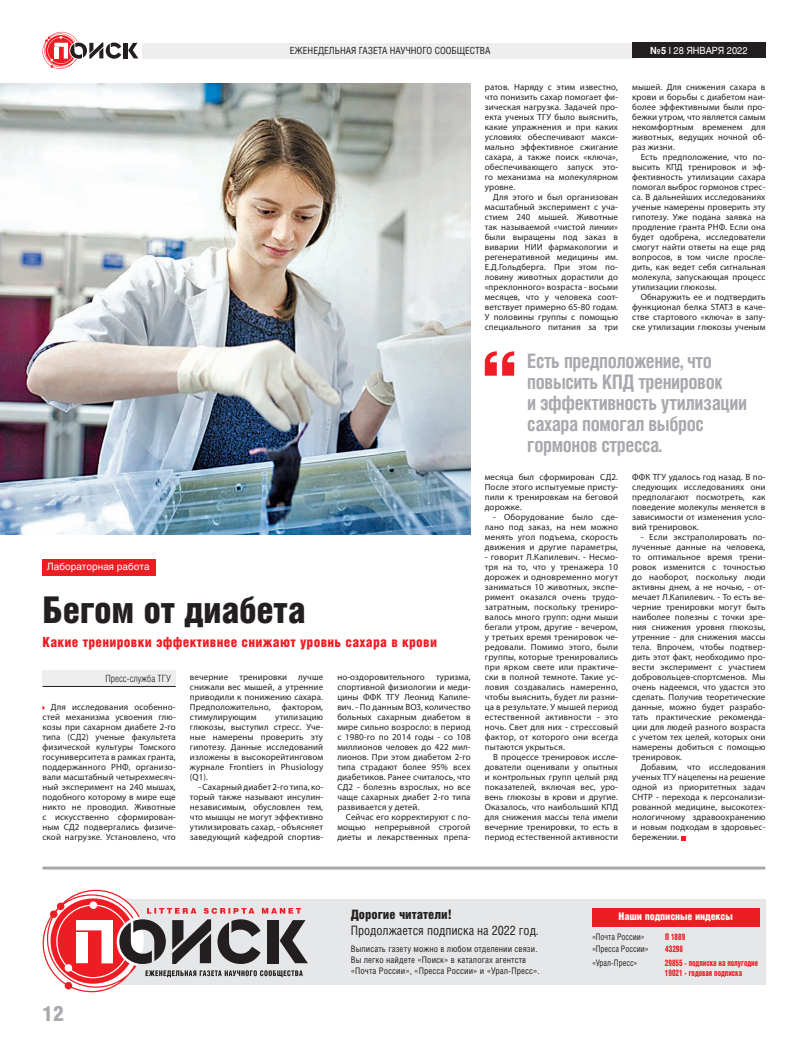
<style>
.page{position:relative;width:808px;height:1049px;background:#fff}
.page>*{position:absolute;margin:0;border:0;box-sizing:border-box;transform-origin:0 0}
.t1{font:37px "Helios Cond Black C";letter-spacing:-.01em;color:#231f20}
.t2{font:21.1px "Helios Cond Black C";color:#a8a9ad}
.t3{font:700 20px/21px "Helios Cond C";letter-spacing:-.02em;color:#a8a9ad;scale:.96 1}
.t4{font:14px "Helios Cond Black C";letter-spacing:.02em;color:#ee1d23}
.t5{font:13px "Helios Cond C";color:#231f20}
.t6{font:13px "Helios Cond Black C";color:#231f20}
.t7{font:10.5px "Helios Cond Black C";letter-spacing:-.01em;color:#fff}
.t8{font:10px "Helios C";color:#fff}
.t9{font:10px "Helios Cond Light C";color:#231f20}
.t10{font:9.8px "Helios Cond C";color:#231f20}
.t11{font:9.8px "Helios C";color:#fff;scale:.93 1}
.t12{font:9px/10px "Myriad Pro";letter-spacing:.01em;color:#231f20;text-align:justify}
.t13{font:9px/11px "Helios Cond C";letter-spacing:.01em;color:#231f20}
.t14{font:9px/10px "Helios Cond Black C";color:#ee1d23;scale:.79 1}
.t15{font:9px "Helios Cond C";letter-spacing:.01em;color:#231f20;scale:.92 1}
.s1{font-weight:700}
</style>
<div class="page">
<hr style="left:124px;top:43px;width:4px;height:15px;background:#231f20">
<svg style="left:128px;top:43px;width:10px;height:15px"></svg>
<svg style="left:43px;top:32px;width:78px;height:37px"></svg>
<div style="left:142px;top:43px;width:496px;height:16px;background:#eeeeef"></div>
<div style="left:632px;top:43px;width:133px;height:15px;background:#231f20"></div>
<hr style="left:43px;top:866px;width:722px;height:3px;background:#a8a9ad">
<div style="left:91px;top:899px;width:674px;height:85px;background:#e6e7e9"></div>
<svg style="left:43px;top:890px;width:265px;height:102px"></svg>
<div style="left:592px;top:908px;width:168px;height:18px;background:#ee1d23"></div>
<div style="left:43px;top:559px;width:113px;height:16px;background:#ee1d23"></div>
<div style="left:43px;top:670px;width:133px;height:16px;background:#eeeeef"></div>
<hr style="left:43px;top:686px;width:133px;height:1px;background:#231f20">
<svg style="left:681px;top:836px;width:5px;height:4px"></svg>
<svg style="left:485px;top:351px;width:29px;height:25px"></svg>
<img style="left:0;top:84px;width:471px;height:450px">
<p class="t10" style="left:290px;top:45px;width:202px">ЕЖЕНЕДЕЛЬНАЯ ГАЗЕТА НАУЧНОГО СООБЩЕСТВА</p>
<p class="t11" style="left:650px;top:44px;width:106px"><span class="s1">№5</span> I 28 ЯНВАРЯ 2022</p>
<p class="t12" style="left:485px;top:83px;width:135px">ратов. Наряду с этим известно, что понизить сахар помогает фи&shy;зическая нагрузка. Задачей про&shy;екта ученых ТГУ было выяснить, какие упражнения и при каких условиях обеспечивают макси&shy;мально эффективное сжигание сахара, а также поиск «ключа», обеспечивающего запуск это&shy;го механизма на молекулярном уровне.</p>
<p class="t12" style="left:485px;top:193px;width:135px;text-indent:9px">Для этого и был организован масштабный эксперимент с уча&shy;стием 240 мышей. Животные так называемой «чистой линии» были выращены под заказ в виварии НИИ фармакологии и регенеративной медицины им.<br>Е.Д.Гольдберга. При этом по&shy;ловину животных дорастили до «преклонного» возраста - восьми месяцев, что у человека соот&shy;ветствует примерно 65-80 годам.<br>У половины группы с помощью специального питания за три</p>
<p class="t12" style="left:632px;top:83px;width:135px">мышей. Для снижения сахара в крови и борьбы с диабетом наи&shy;более эффективными были про&shy;бежки утром, что является самым некомфортным временем для животных, ведущих ночной об&shy;раз жизни.</p>
<p class="t12" style="left:632px;top:153px;width:135px;text-indent:9px">Есть предположение, что по&shy;высить КПД тренировок и эф&shy;фективность утилизации сахара помогал выброс гормонов стрес&shy;са. В дальнейших исследованиях ученые намерены проверить эту гипотезу. Уже подана заявка на продление гранта РНФ. Если она будет одобрена, исследователи смогут найти ответы на еще ряд вопросов, в том числе просле&shy;дить, как ведет себя сигнальная молекула, запускающая процесс утилизации глюкозы.</p>
<p class="t12" style="left:632px;top:293px;width:135px;text-indent:9px">Обнаружить ее и подтвердить функционал белка STAT3 в каче&shy;стве стартового «ключа» в запу&shy;ске утилизации глюкозы ученым</p>
<p class="t8" style="left:47px;top:560px;width:104px">Лабораторная работа</p>
<h1 class="t1" style="left:43px;top:588px;width:265px">Бегом от диабета</h1>
<h3 class="t4" style="left:43px;top:634px;width:396px">Какие тренировки эффективнее снижают уровнь сахара в крови</h3>
<p class="t9" style="left:106px;top:673px;width:67px">Пресс-служба ТГУ</p>
<p class="t12" style="left:43px;top:703px;width:135px;text-indent:8px">Для исследования особенно&shy;стей механизма усвоения глю&shy;козы при сахарном диабете 2-го типа (СД2) ученые факультета физической культуры Томского госуниверситета в рамках гранта, поддержанного РНФ, организо&shy;вали масштабный четырехмесяч&shy;ный эксперимент на 240 мышах, подобного которому в мире еще никто не проводил. Животные с искусственно сформирован&shy;ным СД2 подвергались физиче&shy;ской нагрузке. Установлено, что</p>
<p class="t12" style="left:190px;top:673px;width:135px">вечерние тренировки лучше снижали вес мышей, а утренние приводили к понижению сахара.<br>Предположительно, фактором, стимулирующим</p>
<p class="t12" style="left:190px;top:713px;width:135px;text-indent:85px">утилизацию глюкозы, выступил стресс. Уче&shy;ные намерены проверить эту гипотезу. Данные исследований изложены в высокорейтинговом журнале Frontiers in Phusiology (Q1).</p>
<p class="t12" style="left:190px;top:783px;width:135px;text-indent:9px">- Сахарный диабет 2-го типа, ко&shy;торый также называют инсулин&shy;независимым, обусловлен тем, что мышцы не могут эффективно утилизировать сахар, - объясняет заведующий кафедрой спортив-</p>
<p class="t12" style="left:337px;top:673px;width:135px">но-оздоровительного туризма, спортивной физиологии и меди&shy;цины ФФК ТГУ Леонид Капиле&shy;вич. - По данным ВОЗ, количество больных сахарным диабетом в мире сильно возросло: в период с 1980-го по 2014 годы - со 108 миллионов человек до 422 мил&shy;лионов. При этом диабетом 2-го типа страдают более 95% всех диабетиков. Ранее считалось, что СД2 - болезнь взрослых, но все чаще сахарных диабет 2-го типа развивается у детей.</p>
<p class="t12" style="left:337px;top:813px;width:135px;text-indent:9px">Сейчас его корректируют с по&shy;мощью непрерывной строгой диеты и лекарственных препа-</p>
<h3 class="t3" style="left:527px;top:350px;width:230px">Есть предположение, что повысить КПД тренировок<br>и эффективность утилизации сахара помогал выброс гормонов стресса.</h3>
<p class="t12" style="left:485px;top:473px;width:135px">месяца был сформирован СД2.<br>После этого испытуемые присту&shy;пили к тренировкам на беговой дорожке.</p>
<p class="t12" style="left:485px;top:513px;width:135px;text-indent:9px">- Оборудование было сде&shy;лано под заказ, на нем можно менять угол подъема, скорость движения и другие параметры,</p>
<p class="t12" style="left:485px;top:553px;width:135px">- говорит Л.Капилевич. - Несмо&shy;тря на то, что у тренажера 10 дорожек и одновременно могут заниматься 10 животных, экспе&shy;римент оказался очень трудо&shy;затратным, поскольку трениро&shy;валось много групп: одни мыши бегали утром, другие - вечером, у третьих время тренировок че&shy;редовали. Помимо этого, были группы, которые тренировались при ярком свете или практиче&shy;ски в полной темноте. Такие ус&shy;ловия создавались намеренно, чтобы выяснить, будет ли разни&shy;ца в результате. У мышей период естественной активности - это ночь. Свет для них - стрессовый фактор, от которого они всегда пытаются укрыться.</p>
<p class="t12" style="left:485px;top:753px;width:135px;text-indent:9px">В процессе тренировок иссле&shy;дователи оценивали у опытных и контрольных групп целый ряд показателей, включая вес, уро&shy;вень глюкозы в крови и другие.<br>Оказалось, что наибольший КПД для снижения массы тела имели вечерние тренировки, то есть в период естественной активности</p>
<p class="t12" style="left:632px;top:473px;width:135px">ФФК ТГУ удалось год назад. В по&shy;следующих исследованиях они предполагают посмотреть, как поведение молекулы меняется в зависимости от изменения усло&shy;вий тренировок.</p>
<p class="t12" style="left:632px;top:533px;width:135px;text-indent:9px">- Если экстраполировать по&shy;лученные данные на человека, то оптимальное время трени&shy;ровок изменится с точностью до наоборот, поскольку люди активны днем, а не ночью, - от&shy;мечает Л.Капилевич. - То есть ве&shy;черние тренировки могут быть наиболее полезны с точки зре&shy;ния снижения уровня глюкозы, утренние - для снижения массы тела. Впрочем, чтобы подтвер&shy;дить этот факт, необходимо про&shy;вести эксперимент с участием добровольцев-спортсменов. Мы очень надеемся, что удастся это сделать. Получив теоретические данные, можно будет разрабо&shy;тать практические рекоменда&shy;ции для людей разного возраста с учетом тех целей, которых они намерены добиться с помощью тренировок.</p>
<p class="t12" style="left:632px;top:763px;width:135px;text-indent:9px">Добавим, что исследования ученых ТГУ нацелены на решение одной из приоритетных задач СНТР - перехода к персонализи&shy;рованной медицине, высокотех&shy;нологичному здравоохранению и новым подходам в здоровьес&shy;бережении.</p>
<h2 class="t2" style="left:43px;top:1001px;width:23px">12</h2>
<h3 class="t6" style="left:351px;top:907px;width:103px">Дорогие читатели!</h3>
<h3 class="t5" style="left:351px;top:922px;width:190px">Продолжается подписка на 2022 год.</h3>
<p class="t13" style="left:351px;top:943px;width:190px">Выписать газету можно в любом отделении связи.<br>Вы легко найдете «Поиск» в каталогах агентств «Почта России», «Пресса России» и «Урал-Пресс».</p>
<p class="t7" style="left:619px;top:910px;width:116px">Наши подписные индексы</p>
<p class="t15" style="left:592px;top:957px;width:51px">«Урал-Пресс»</p>
<p class="t14" style="left:665px;top:957px;width:119px">29855 - подписка на полугодие<br>19021 - годовая подписка</p>
<p class="t15" style="left:592px;top:931px;width:59px">«Почта России»</p>
<p class="t14" style="left:665px;top:931px;width:27px">П 1889</p>
<p class="t15" style="left:592px;top:943px;width:63px">«Пресса России»</p>
<p class="t14" style="left:665px;top:944px;width:24px">43298</p>
</div>
